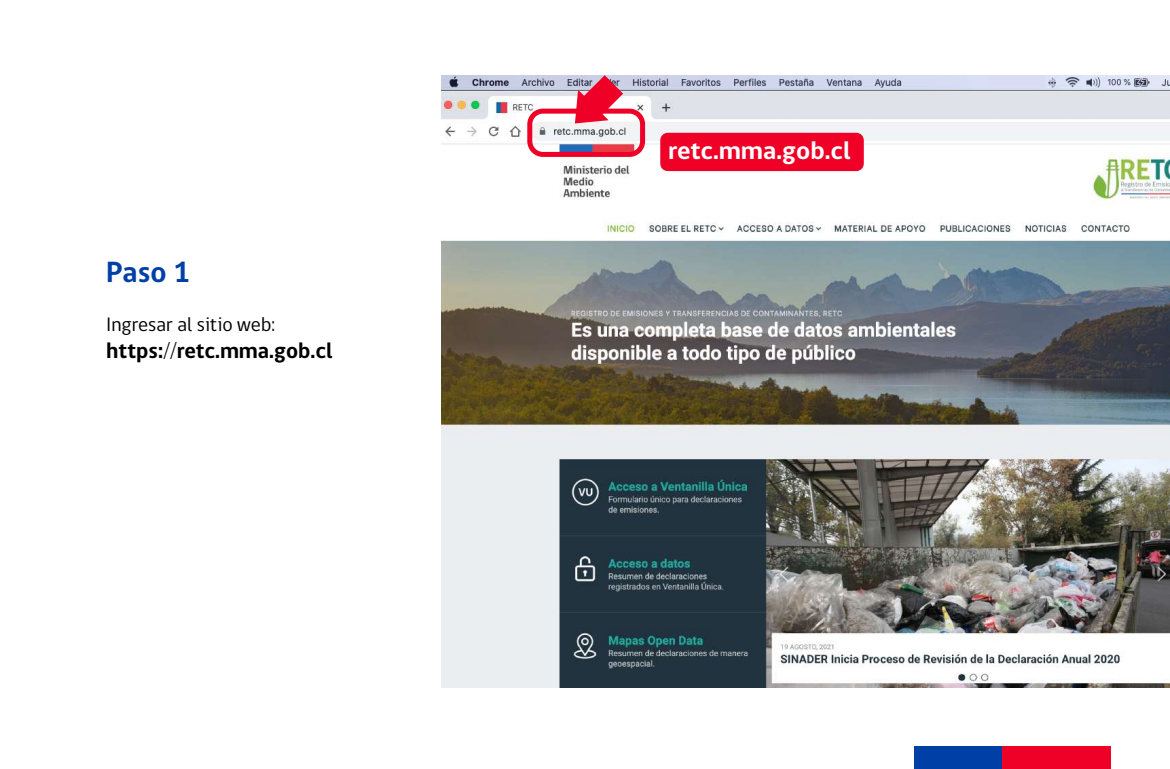
<style>
.page{position:relative;width:1170px;height:769px;background:#fff}
.page>*{position:absolute;margin:0;border:0;box-sizing:border-box;transform-origin:0 0}
.t1{font:700 30px "gob CL";color:#0040a6}
.t2{font:700 25.62px "gob CL";color:#fff}
.t3{font:700 22.5px "gob CL";color:#000}
.t4{font:20px "gob CL";color:#000}
</style>
<div class="page">
<img style="left:441px;top:76px;width:728px;height:611px">
<div style="left:527px;top:109px;width:118px;height:48px;border:5px solid #ef0027;border-radius:13px"></div>
<svg style="left:574px;top:75px;width:49px;height:48px;background:#e25370"></svg>
<div style="left:660px;top:133px;width:203px;height:38px;background:#ef0027;border-radius:7px"></div>
<div style="left:914px;top:746px;width:88px;height:23px;background:#0040a6"></div>
<div style="left:1002px;top:746px;width:108px;height:23px;background:#ef0027"></div>
<h1 class="t1" style="left:106px;top:252px;width:86px">Paso 1</h1>
<p class="t4" style="left:106px;top:310px;width:170px">Ingresar al sitio web:</p>
<p class="t3" style="left:106px;top:335px;width:228px">https://retc.mma.gob.cl</p>
<p class="t2" style="left:668px;top:133px;width:184px">retc.mma.gob.cl</p>
</div>
